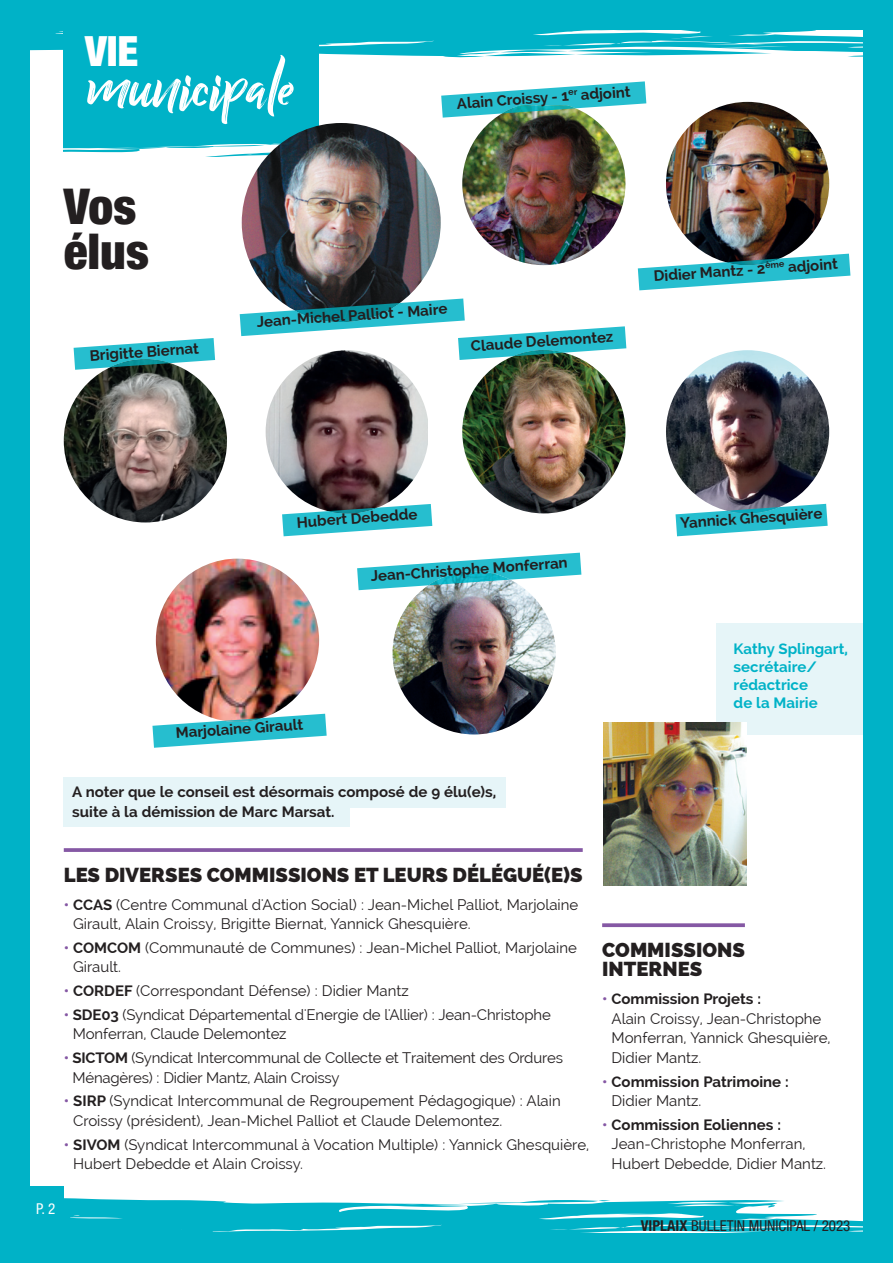
<style>
.page{position:relative;width:893px;height:1263px;background:#fff}
.page>*{position:absolute;margin:0;border:0;box-sizing:border-box;transform-origin:0 0}
.t1{font:70.95px "Billy Ohio";color:#fff}
.t2{font:900 condensed 49.5px/45px "Helvetica Neue LT Std";color:#231f20}
.t3{font:900 condensed 41.85px "Helvetica Neue LT Std";color:#fff}
.t4{font:800 20.25px/19.5px "Raleway";color:#231f20}
.t5{font:15px/19.5px "Raleway";color:#231f20}
.t6{font:700 15px/19.5px "Raleway";color:#231f20}
.t7{font:700 15px/18px "Raleway";color:#00b2c7}
.t8{font:condensed 15px "Helvetica Neue";color:#231f20}
.t9{font:condensed 15px "Helvetica Neue";color:#fff}
.s1{font-weight:700;color:#8558a4}
.s2{font-weight:700}
.s3{color:#8558a4}
.s4{font-weight:400}
</style>
<div class="page">
<div style="left:0;top:0;width:893px;height:1263px;border:30px solid #00b2c7"></div>
<svg style="left:0;top:13px;width:871px;height:45px"></svg>
<svg style="left:12px;top:1198px;width:859px;height:43px"></svg>
<div style="left:64px;top:0;width:255px;height:158px;background:#00b2c7"></div>
<div style="left:0;top:1186px;width:64px;height:47px;background:#00b2c7"></div>
<svg style="left:64px;top:848px;width:519px;height:4px"></svg>
<svg style="left:602px;top:923px;width:143px;height:4px"></svg>
<svg style="left:63px;top:142px;width:219px;height:30px"></svg>
<img style="left:242px;top:123px;width:199px;height:199px;border-radius:50%">
<img style="left:156px;top:559px;width:163px;height:163px;border-radius:50%">
<img style="left:462px;top:350px;width:163px;height:163px;border-radius:50%">
<img style="left:666px;top:350px;width:163px;height:163px;border-radius:50%">
<img style="left:462px;top:118px;width:163px;height:147px">
<img style="left:666px;top:102px;width:163px;height:163px;border-radius:50%">
<img style="left:64px;top:359px;width:163px;height:163px;border-radius:50%">
<img style="left:266px;top:350px;width:162px;height:163px;border-radius:50%">
<svg style="left:282px;top:504px;width:150px;height:32px"></svg>
<img style="left:328px;top:508px;width:49px;height:5px">
<svg style="left:74px;top:338px;width:141px;height:32px"></svg>
<img style="left:110px;top:359px;width:60px;height:8px">
<svg style="left:152px;top:714px;width:175px;height:34px"></svg>
<img style="left:224px;top:718px;width:38px;height:4px">
<img style="left:392px;top:571px;width:164px;height:163px;border-radius:50%">
<svg style="left:357px;top:553px;width:224px;height:37px"></svg>
<img style="left:428px;top:571px;width:82px;height:14px">
<svg style="left:675px;top:504px;width:153px;height:32px"></svg>
<img style="left:727px;top:507px;width:52px;height:6px">
<svg style="left:441px;top:81px;width:205px;height:37px"></svg>
<img style="left:502px;top:106px;width:74px;height:7px">
<svg style="left:638px;top:254px;width:212px;height:36px"></svg>
<img style="left:726px;top:258px;width:54px;height:7px">
<svg style="left:240px;top:298px;width:386px;height:62px"></svg>
<img style="left:294px;top:303px;width:106px;height:19px">
<div style="left:64px;top:777px;width:442px;height:30px;background:#e6f5f8"></div>
<div style="left:64px;top:796px;width:286px;height:30px;background:#e6f5f8"></div>
<div style="left:716px;top:623px;width:146px;height:111px;background:#e6f5f8"></div>
<img style="left:603px;top:723px;width:143px;height:163px">
<p class="t3" style="left:85px;top:36px;width:55px">VIE</p>
<p class="t1" style="left:87px;top:39px;width:208px">municipale</p>
<p class="t6" style="left:456px;top:94px;width:176px;rotate:-4deg">Alain Croissy - 1<sup>er</sup> adjoint</p>
<p class="t2" style="left:64px;top:188px;width:87px">Vos élus</p>
<p class="t6" style="left:89px;top:346px;width:111px;rotate:-4deg">Brigitte Biernat</p>
<p class="t6" style="left:256px;top:312px;width:193px;rotate:-4deg">Jean-Michel Palliot - Maire</p>
<p class="t6" style="left:470px;top:336px;width:144px;rotate:-4deg">Claude Delemontez</p>
<p class="t6" style="left:653px;top:266px;width:186px;rotate:-4deg">Didier Mantz - 2<sup>ème</sup> adjoint</p>
<p class="t6" style="left:296px;top:512px;width:122px;rotate:-4deg">Hubert Debedde</p>
<p class="t6" style="left:370px;top:566px;width:199px;rotate:-4deg">Jean-Christophe Monferran</p>
<p class="t6" style="left:680px;top:513px;width:144px;rotate:-4deg">Yannick Ghesquière</p>
<p class="t6" style="left:175px;top:723px;width:129px;rotate:-4deg">Marjolaine Girault</p>
<p class="t7" style="left:734px;top:640px;width:116px">Kathy Splingart, secrétaire/ rédactrice<br>de la Mairie</p>
<p class="t6" style="left:72px;top:782px;width:426px">A noter que le conseil est désormais composé de 9 élu(e)s, suite à la démission de Marc Marsat.</p>
<p class="t4" style="left:64px;top:865px;width:520px">LES DIVERSES COMMISSIONS ET LEURS DÉLÉGUÉ(E)S</p>
<p class="t5" style="left:73px;top:895px;width:507px;text-indent:-9px"><span class="s1">•</span> <span class="s2">CCAS</span> (Centre Communal d'Action Social) : Jean-Michel Palliot, Marjolaine<br>Girault, Alain Croissy, Brigitte Biernat, Yannick Ghesquière.</p>
<p class="t5" style="left:73px;top:938px;width:505px;text-indent:-9px"><span class="s1">•</span> <span class="s2">COMCOM</span> (Communauté de Communes) : Jean-Michel Palliot, Marjolaine<br>Girault.</p>
<p class="t5" style="left:64px;top:981px;width:346px"><span class="s1">•</span> <span class="s2">CORDEF</span> (Correspondant Défense) : Didier Mantz</p>
<p class="t5" style="left:73px;top:1005px;width:479px;text-indent:-9px"><span class="s1">•</span> <span class="s2">SDE03</span> (Syndicat Départemental d'Energie de l'Allier) : Jean-Christophe<br>Monferran, Claude Delemontez</p>
<p class="t5" style="left:73px;top:1048px;width:492px;text-indent:-9px"><span class="s1">•</span> <span class="s2">SICTOM</span> (Syndicat Intercommunal de Collecte et Traitement des Ordures<br>Ménagères) : Didier Mantz, Alain Croissy</p>
<p class="t5" style="left:73px;top:1091px;width:489px;text-indent:-9px"><span class="s1">•</span> <span class="s2">SIRP</span> (Syndicat Intercommunal de Regroupement Pédagogique) : Alain<br>Croissy (président), Jean-Michel Palliot et Claude Delemontez.</p>
<p class="t5" style="left:73px;top:1135px;width:518px;text-indent:-9px"><span class="s1">•</span> <span class="s2">SIVOM</span> (Syndicat Intercommunal à Vocation Multiple) : Yannick Ghesquière,<br>Hubert Debedde et Alain Croissy.</p>
<p class="t9" style="left:36px;top:1203px;width:21px">P. 2</p>
<p class="t4" style="left:602px;top:940px;width:144px">COMMISSIONS<br>INTERNES</p>
<p class="t5" style="left:611px;top:989px;width:221px;text-indent:-9px"><span class="s1">•</span> <span class="s2">Commission Projets :<br></span>Alain Croissy, Jean-Christophe<br>Monferran, Yannick Ghesquière,<br>Didier Mantz.</p>
<p class="t6" style="left:611px;top:1071px;width:179px;text-indent:-9px"><span class="s3">•</span> Commission Patrimoine :<br><span class="s4">Didier Mantz.</span></p>
<p class="t5" style="left:611px;top:1115px;width:216px;text-indent:-9px"><span class="s1">•</span> <span class="s2">Commission Eoliennes :<br></span>Jean-Christophe Monferran,<br>Hubert Debedde, Didier Mantz.</p>
<p class="t8" style="left:641px;top:1220px;width:211px"><span class="s2">VIPLAIX</span> BULLETIN MUNICIPAL / 2023</p>
</div>
